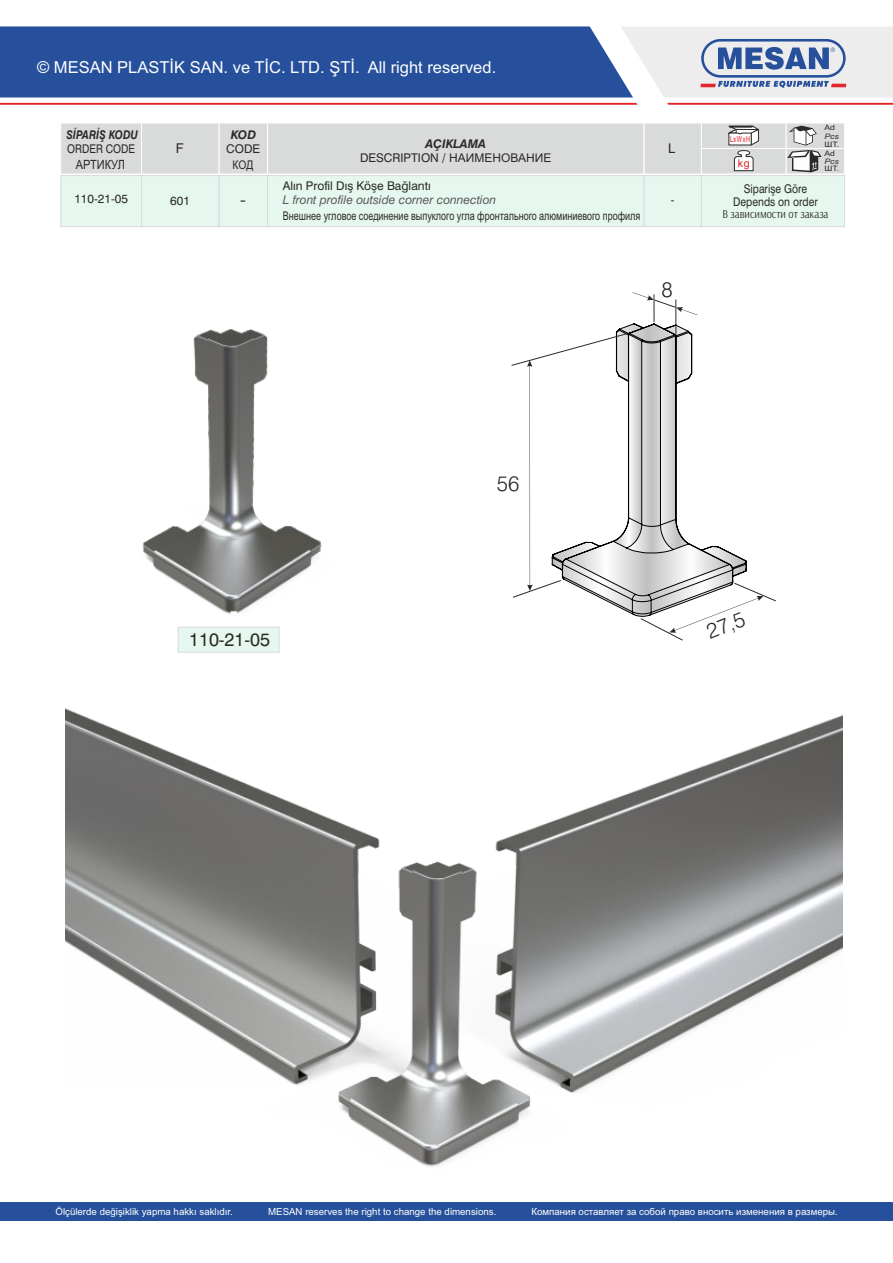
<style>
.page{position:relative;width:893px;height:1263px;background:#fff}
.page>*{position:absolute;margin:0;border:0;box-sizing:border-box;transform-origin:0 0}
.t1{font:300 21.15px "Swiss 721 BT";color:#2b2a29}
.t2{font:18.15px "Swiss 721 BT";color:#2b2a29}
.t3{font:16.5px "Arial";color:#fefefe}
.t4{font:14.85px "Swiss 721 BT";color:#2b2a29;scale:1.26 1}
.t5{font:13.5px "Arial";color:#2b2a29}
.t6{font:12.75px "Arial";color:#2b2a29;scale:.86 1}
.t7{font:12px/14.4px "Swiss 721 BT";color:#2b2a29;text-align:center}
.t8{font:12px "Arial";color:#2b2a29;scale:.75 1}
.t9{font:italic 12px "Swiss 721 BT";color:#5b5b5b}
.t10{font:12px/13px "Swiss 721 BT";color:#2b2a29;text-align:center;scale:.87 1}
.t11{font:12px "Arsenal";color:#2b2a29;scale:.87 1}
.t12{font:italic 700 12px "Swiss 721 BT";color:#2b2a29;scale:.86 1}
.t13{font:12px "Swiss 721 BT";color:#2b2a29;scale:.86 1}
.t14{font:italic 700 12px "Swiss 721 BT";color:#2b2a29}
.t15{font:12px "Arial";color:#2b2a29;scale:.86 1}
.t16{font:10.8px "Arial";color:#e31e24}
.t17{font:9.75px "Arial";color:#fefefe}
.t18{font:8.25px "Arial";letter-spacing:.105em;color:#e31e24;scale:.66 1}
.t19{font:7.5px/9.6px "Arial";color:#2b2a29;scale:1.16 1}
.t20{font:italic 7.5px "Arial";color:#2b2a29;scale:1.16 1}
.s1{font-weight:700;font-style:italic}
.s2{font-family:"Arial"}
</style>
<div class="page">
<svg style="left:0;top:103px;width:637px;height:2px"></svg>
<svg style="left:667px;top:103px;width:226px;height:2px"></svg>
<svg style="left:0;top:26px;width:893px;height:71px;background:#5d7bb2"></svg>
<div style="left:0;top:1202px;width:893px;height:18px;background:#26509b"></div>
<svg style="left:60px;top:123px;width:785px;height:104px;background:#dee7e3"></svg>
<img style="left:65px;top:708px;width:778px;height:459px">
<img style="left:142px;top:329px;width:180px;height:285px">
<svg style="left:178px;top:627px;width:101px;height:25px;background:#e4f5ed"></svg>
<svg style="left:615px;top:323px;width:76px;height:10px"></svg>
<svg style="left:511px;top:333px;width:265px;height:308px"></svg>
<hr style="left:676px;top:299px;width:1px;height:35px;background:#2b2a29">
<svg style="left:632px;top:292px;width:65px;height:30px"></svg>
<h3 class="t3" style="left:37px;top:61px;width:461px">© MESAN PLASTİK SAN. ve TİC. LTD. ŞTİ. All right reserved.</h3>
<p class="t12" style="left:66px;top:130px;width:85px">SİPARİŞ KODU</p>
<p class="t13" style="left:67px;top:144px;width:80px">ORDER CODE</p>
<h3 class="t6" style="left:76px;top:159px;width:59px">АРТИКУЛ</h3>
<h3 class="t5" style="left:176px;top:144px;width:10px">F</h3>
<p class="t14" style="left:231px;top:130px;width:27px">KOD</p>
<p class="t7" style="left:226px;top:142px;width:35px">CODE</p>
<p class="t15" style="left:233px;top:160px;width:26px">КОД</p>
<p class="t7" style="left:360px;top:138px;width:193px"><span class="s1">AÇIKLAMA<br></span>DESCRIPTION / <span class="s2">НАИМЕНОВАНИЕ</span></p>
<h3 class="t5" style="left:668px;top:143px;width:9px">L</h3>
<p class="t7" style="left:283px;top:179px;width:149px">Alın Profil Dış Köşe Bağlantı</p>
<p class="t9" style="left:283px;top:195px;width:215px">L front profile outside corner connection</p>
<p class="t8" style="left:283px;top:211px;width:478px">Внешнее угловое соединение выпуклого угла фронтального алюминиевого профиля</p>
<p class="t7" style="left:74px;top:193px;width:55px">110-21-05</p>
<h3 class="t4" style="left:240px;top:194px;width:6px">-</h3>
<p class="t7" style="left:170px;top:195px;width:21px">601</p>
<p class="t7" style="left:671px;top:194px;width:5px">-</p>
<h1 class="t1" style="left:661px;top:281px;width:13px">8</h1>
<p class="t18" style="left:730px;top:136px;width:32px">LxWxH</p>
<p class="t16" style="left:738px;top:159px;width:13px">kg</p>
<p class="t19" style="left:824px;top:124px;width:11px">Ad</p>
<p class="t20" style="left:824px;top:133px;width:14px">Pcs</p>
<p class="t19" style="left:824px;top:140px;width:14px">ШТ.<br>Ad</p>
<p class="t20" style="left:824px;top:158px;width:14px">Pcs</p>
<p class="t19" style="left:824px;top:164px;width:14px">ШТ.</p>
<p class="t10" style="left:733px;top:183px;width:99px">Siparişe Göre<br>Depends on order</p>
<p class="t11" style="left:722px;top:209px;width:124px">В зависимости от заказа</p>
<h2 class="t2" style="left:189px;top:632px;width:83px">110-21-05</h2>
<h1 class="t1" style="left:497px;top:475px;width:24px">56</h1>
<h1 class="t1" style="left:704px;top:624px;width:41px;rotate:-22deg">27,5</h1>
<p class="t17" style="left:55px;top:1208px;width:179px">Ölçülerde değişiklik yapma hakkı saklıdır.</p>
<p class="t17" style="left:268px;top:1208px;width:230px">MESAN reserves the right to change the dimensions.</p>
<p class="t17" style="left:531px;top:1208px;width:308px">Компания оставляет за собой право вносить изменения в размеры.</p>
</div>
